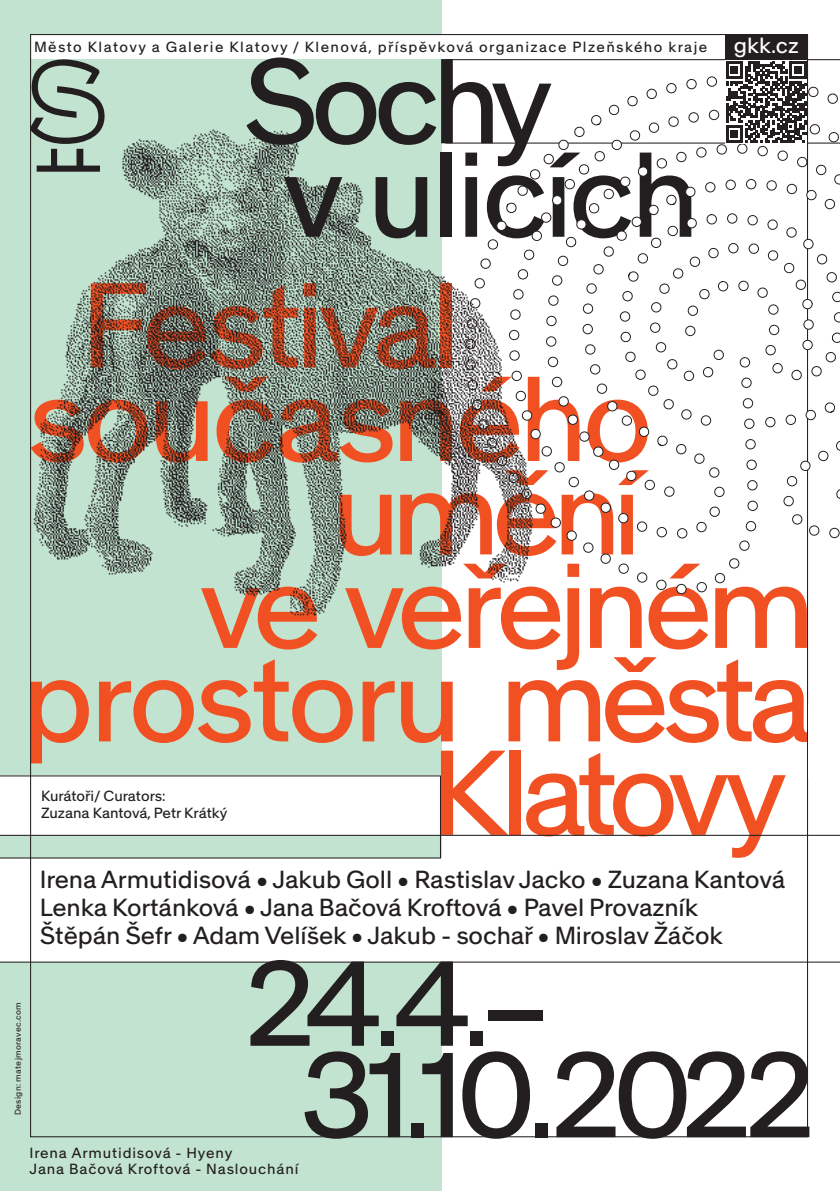
<style>
.page{position:relative;width:840px;height:1191px;background:#fff}
.page>*{position:absolute;margin:0;border:0;box-sizing:border-box;transform-origin:0 0}
.t1{font:114.6px "Crystal";letter-spacing:-.06em;color:#f15122}
.t2{font:114.6px/91.4px "Crystal";letter-spacing:-.07em;color:#231f20}
.t3{font:114.6px/93.4px "Crystal";letter-spacing:-.05em;color:#231f20}
.t4{font:114.6px "Crystal";letter-spacing:-.04em;color:#f15122}
.t5{font:114.6px "Crystal";letter-spacing:-.085em;color:#f15122}
.t6{font:23.6px/27.8px "Crystal";letter-spacing:-.005em;color:#231f20}
.t7{font:20.8px "Crystal";color:#fff}
.t8{font:14px "Crystal";letter-spacing:.1em;color:#231f20}
.t9{font:14px/16.8px "Crystal";letter-spacing:.06em;color:#231f20}
.t10{font:14px/16.8px "Crystal";letter-spacing:-.005em;color:#231f20}
.t11{font:8px "Crystal";letter-spacing:.04em;color:#231f20}
</style>
<div class="page">
<div style="left:0;top:0;width:441px;height:1191px;background:#c2e3cf"></div>
<div style="left:30px;top:35px;width:787px;height:24px;background:#fff"></div>
<svg style="left:32px;top:59px;width:68px;height:38px"></svg>
<div style="left:0;top:858px;width:839px;height:103px;background:#fff"></div>
<hr style="left:0;top:961px;width:839px;height:1px;background:#231f20">
<hr style="left:445px;top:59px;width:394px;height:1px;background:#231f20">
<hr style="left:0;top:835px;width:839px;height:1px;background:#231f20">
<svg style="left:0;top:775px;width:441px;height:83px"></svg>
<svg style="left:567px;top:75px;width:271px;height:519px"></svg>
<svg style="left:532px;top:109px;width:307px;height:429px"></svg>
<svg style="left:725px;top:61px;width:81px;height:83px"></svg>
<svg style="left:725px;top:62px;width:81px;height:81px"></svg>
<div style="left:725px;top:35px;width:81px;height:25px;background:#231f20"></div>
<img style="left:30px;top:97px;width:502px;height:540px">
<p class="t8" style="left:34px;top:38px;width:674px">Město Klatovy a Galerie Klatovy / Klenová, příspěvková organizace Plzeňského kraje</p>
<h1 class="t3" style="left:282px;top:57px;width:419px;text-indent:-39px">Sochy<br>v ulicích</h1>
<p class="t7" style="left:733px;top:32px;width:66px">gkk.cz</p>
<h1 class="t1" style="left:80px;top:249px;width:382px">Festival</h1>
<h1 class="t1" style="left:27px;top:343px;width:626px">současného</h1>
<h1 class="t1" style="left:331px;top:436px;width:312px">umění</h1>
<h1 class="t1" style="left:199px;top:529px;width:617px">ve veřejném</h1>
<h1 class="t4" style="left:21px;top:623px;width:793px">prostoru města</h1>
<h1 class="t5" style="left:430px;top:716px;width:358px">Klatovy</h1>
<p class="t10" style="left:41px;top:788px;width:188px">Kurátoři/ Curators:<br>Zuzana Kantová, Petr Krátký</p>
<p class="t11" style="left:13px;top:1115px;width:115px;rotate:-90deg">Design: matejmoravec.com</p>
<p class="t6" style="left:40px;top:866px;width:746px">Irena Armutidisová • Jakub Goll • Rastislav Jacko • Zuzana Kantová<br>Lenka Kortánková • Jana Bačová Kroftová • Pavel Provazník<br>Štěpán Šefr • Adam Velíšek • Jakub - sochař • Miroslav Žáčok</p>
<h1 class="t2" style="left:300px;top:960px;width:517px;text-indent:-56px">24.4.–<br>31.10.2022</h1>
<p class="t9" style="left:30px;top:1144px;width:270px">Irena Armutidisová - Hyeny<br>Jana Bačová Kroftová - Naslouchání</p>
</div>
